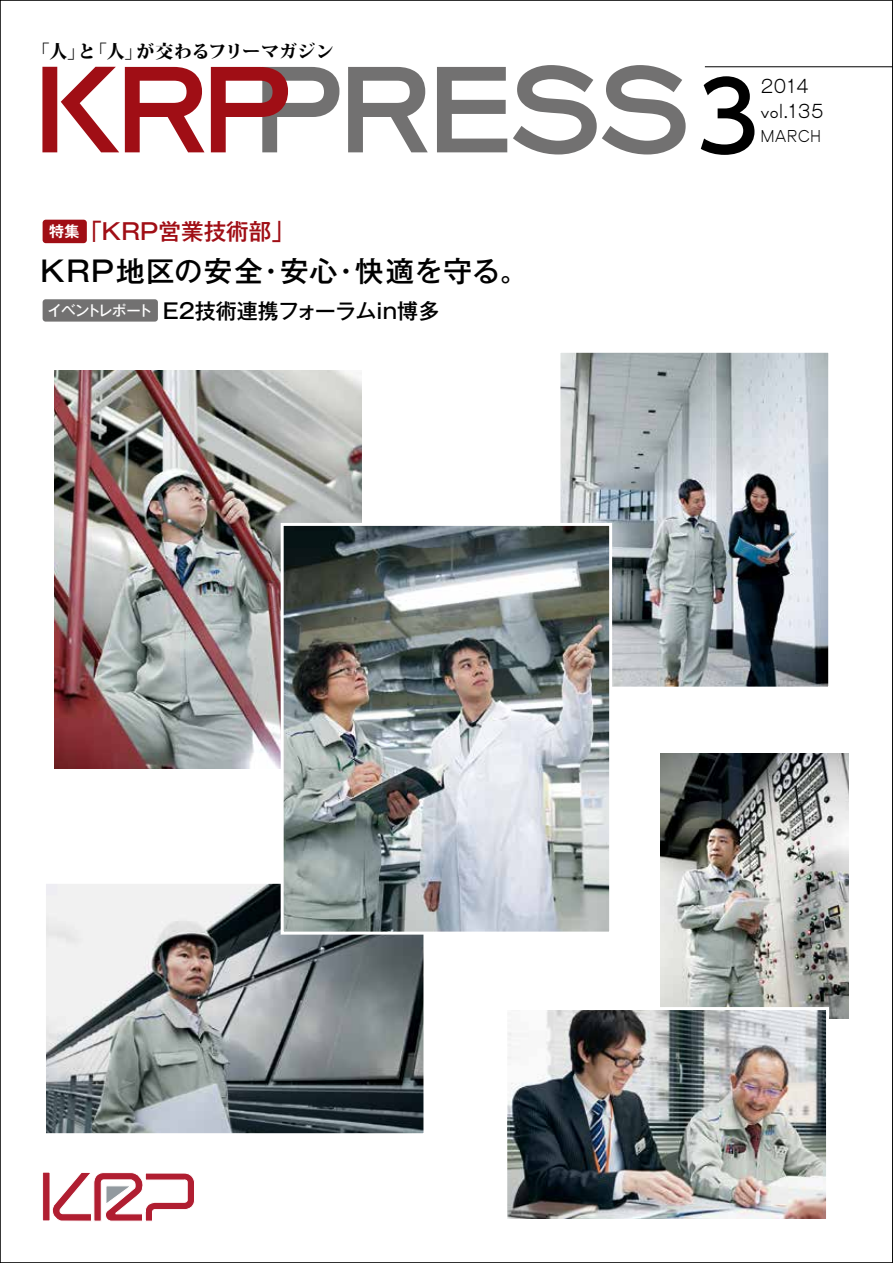
<style>
.page{position:relative;width:893px;height:1263px;background:#fff}
.page>*{position:absolute;margin:0;border:0;box-sizing:border-box;transform-origin:0 0}
.t1{font:500 95.1px "MO Clear Tone SG";color:#000}
.t2{font:500 28.5px "Gothic MB101 Pro";letter-spacing:.04em;color:#000}
.t3{font:500 22.65px "Gothic MB101 Pro";color:#a00e15}
.t4{font:500 21px "Gothic MB101 Pro";color:#000}
.t5{font:800 18px "Koz Min Pro";letter-spacing:.01em;color:#000}
.t6{font:17.7px "MOG Block";letter-spacing:-.015em;color:#000}
.t7{font:15px "MOG Block";letter-spacing:.01em;color:#000;scale:.9 1}
.s1{font-family:"Gothic MB101 Pro De";font-weight:700;font-size:15.15px;color:#fff}
</style>
<div class="page">
<img style="left:42px;top:65px;width:849px;height:1157px">
<p class="t5" style="left:31px;top:38px;width:304px">「人」と「人」が交わるフリーマガジン</p>
<p class="t3" style="left:49px;top:213px;width:246px"><span class="s1">特集</span>「KRP営業技術部」</p>
<h2 class="t2" style="left:40px;top:248px;width:489px">KRP地区の安全・安心・快適を守る。</h2>
<p class="t4" style="left:48px;top:293px;width:393px"><sup>イベントレポート</sup> E2技術連携フォーラムin博多</p>
<h1 class="t1" style="left:698px;top:51px;width:61px">3</h1>
<p class="t6" style="left:760px;top:74px;width:50px">2014</p>
<p class="t6" style="left:760px;top:99px;width:65px">vol.135</p>
<p class="t7" style="left:760px;top:126px;width:69px">MARCH</p>
</div>
